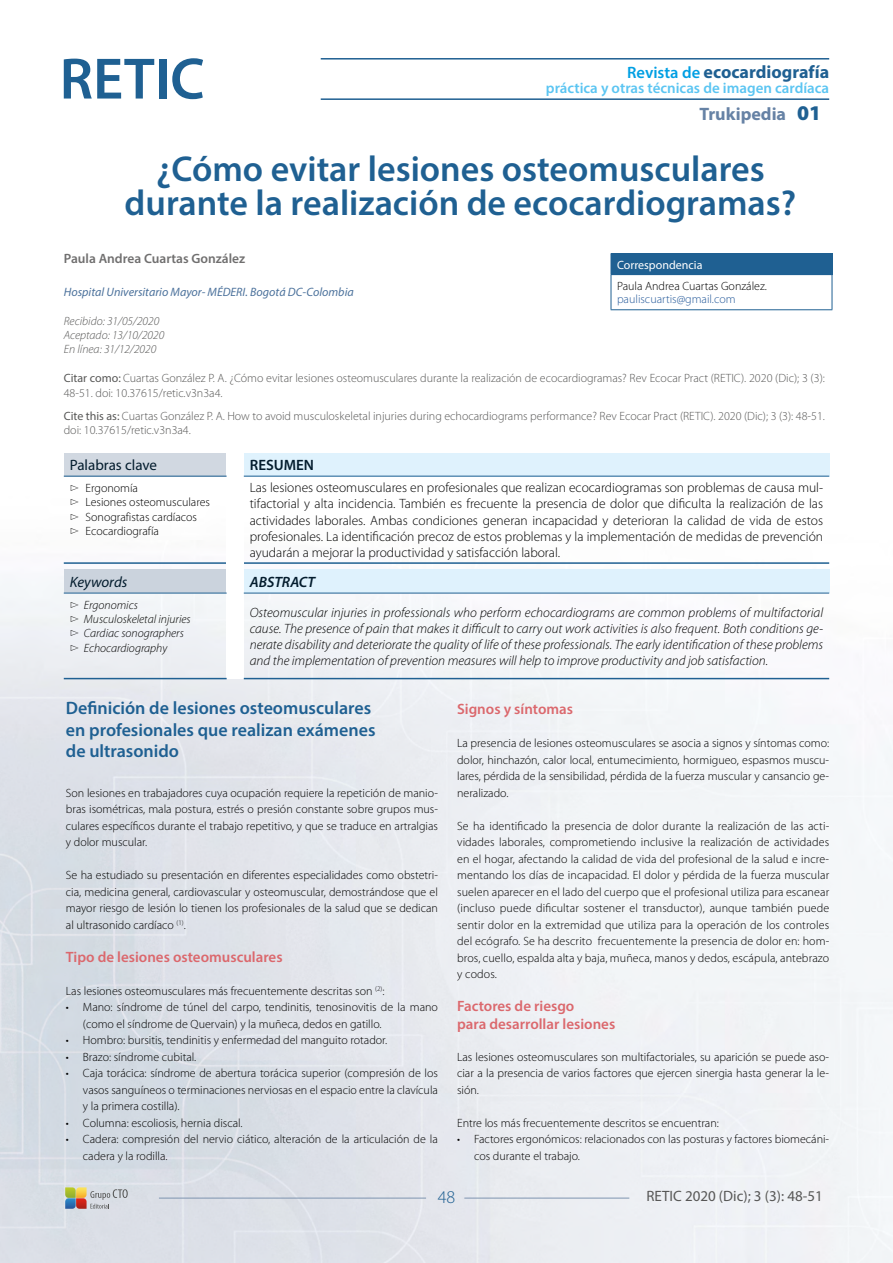
<style>
.page{position:relative;width:893px;height:1263px;background:#fff}
.page>*{position:absolute;margin:0;border:0;box-sizing:border-box;transform-origin:0 0}
.t1{font:600 36px/34.5px "Myriad Pro";color:#1f6092;text-align:center}
.t2{font:600 18px/21.6px "Myriad Pro";color:#1f6092}
.t3{font:700 18px "Myriad Pro";color:#1f6092}
.t4{font:700 18px "Myriad Pro";color:#6682a5}
.t5{font:300 18px "Myriad Pro";color:#1f6092}
.t6{font:600 15px/18px "Myriad Pro";color:#db686d}
.t7{font:600 15px "Myriad Pro";color:#5bc5f2}
.t8{font:15px "Myriad Pro";color:#575756}
.t9{font:15px "Myriad Pro";color:#031c2d}
.t10{font:italic 15px "Myriad Pro";color:#031c2d}
.t11{font:italic 600 15px "Myriad Pro";color:#031c2d}
.t12{font:600 15px "Myriad Pro";color:#031c2d}
.t13{font:300 13.5px/16.2px "Myriad Pro";color:#000;text-align:justify}
.t14{font:italic 300 13.5px/16.2px "Myriad Pro";color:#000;text-align:justify}
.t15{font:600 13.5px "Myriad Pro";color:#706f6f}
.t16{font:italic 12.15px "Myriad Pro";color:#4c729c}
.t17{font:300 12px/16.5px "Myriad Pro";color:#000;text-align:justify}
.t18{font:300 12px/14.4px "Myriad Pro";color:#575756}
.t19{font:italic 300 12px/14.4px "Myriad Pro";color:#000}
.t20{font:italic 300 12px/14.4px "Myriad Pro";color:#575756}
.t21{font:300 12px "Myriad Pro";color:#275b9b}
.t22{font:12px "Myriad Pro";color:#fff}
.s1{font-weight:600;font-size:16.5px;color:#009fe3}
.s2{font-weight:900;font-size:21px;color:#1f6092}
.s3{font-weight:400}
</style>
<div class="page">
<img style="left:0;top:58px;width:893px;height:1205px">
<svg style="left:65px;top:1187px;width:63px;height:22px"></svg>
<hr style="left:159px;top:1198px;width:267px;height:1px;background:#7e94b0">
<hr style="left:321px;top:58px;width:508px;height:2px;background:#1f6092">
<hr style="left:321px;top:98px;width:508px;height:2px;background:#1f6092">
<hr style="left:464px;top:1198px;width:165px;height:1px;background:#7e94b0">
<svg style="left:64px;top:59px;width:90px;height:40px"></svg>
<div style="left:159px;top:59px;width:7px;height:40px;background:#1f6092"></div>
<svg style="left:172px;top:58px;width:31px;height:41px"></svg>
<div style="left:611px;top:254px;width:221px;height:21px;background:#1f6092"></div>
<hr style="left:611px;top:253px;width:221px;height:1px;background:#1f6092">
<svg style="left:832px;top:254px;width:1px;height:20px"></svg>
<hr style="left:611px;top:275px;width:1px;height:34px;background:#1f6092">
<hr style="left:832px;top:275px;width:1px;height:34px;background:#1f6092">
<hr style="left:611px;top:309px;width:221px;height:1px;background:#1f6092">
<div style="left:64px;top:453px;width:163px;height:23px;background:#d1d8e1"></div>
<div style="left:227px;top:453px;width:17px;height:110px;background:#fff"></div>
<div style="left:244px;top:453px;width:585px;height:23px;background:#dff2fd"></div>
<hr style="left:244px;top:476px;width:585px;height:1px;background:#1f6092">
<hr style="left:244px;top:562px;width:585px;height:2px;background:#1f6092">
<hr style="left:64px;top:476px;width:163px;height:1px;background:#1f6092">
<hr style="left:64px;top:562px;width:163px;height:2px;background:#1f6092">
<div style="left:64px;top:570px;width:163px;height:23px;background:#cbd3dd"></div>
<div style="left:227px;top:570px;width:17px;height:109px;background:#fff"></div>
<div style="left:244px;top:570px;width:585px;height:23px;background:#dff2fd"></div>
<hr style="left:244px;top:593px;width:585px;height:1px;background:#1f6092">
<hr style="left:244px;top:678px;width:585px;height:1px;background:#1f6092">
<hr style="left:64px;top:593px;width:163px;height:1px;background:#1f6092">
<hr style="left:64px;top:678px;width:163px;height:1px;background:#1f6092">
<div style="left:227px;top:560px;width:17px;height:13px;background:#fff"></div>
<h2 class="t3" style="left:627px;top:60px;width:204px"><span class="s1">Revista de</span> ecocardiografía</h2>
<p class="t7" style="left:546px;top:78px;width:285px">práctica y otras técnicas de imagen cardíaca</p>
<h2 class="t4" style="left:700px;top:102px;width:123px">Trukipedia <span class="s2">01</span></h2>
<h1 class="t1" style="left:125px;top:151px;width:673px">¿Cómo evitar lesiones osteomusculares durante la realización de ecocardiogramas?</h1>
<p class="t15" style="left:64px;top:250px;width:183px">Paula Andrea Cuartas González</p>
<p class="t22" style="left:617px;top:257px;width:87px">Correspondencia</p>
<p class="t17" style="left:617px;top:278px;width:152px">Paula Andrea Cuartas González.</p>
<p class="t21" style="left:617px;top:293px;width:120px">pauliscuartis@gmail.com</p>
<p class="t16" style="left:64px;top:284px;width:291px">Hospital Universitario Mayor- MÉDERI. Bogotá DC-Colombia</p>
<p class="t20" style="left:64px;top:314px;width:102px">Recibido: 31/05/2020<br>Aceptado: 13/10/2020<br>En línea: 31/12/2020</p>
<p class="t18" style="left:64px;top:371px;width:763px"><span class="s3">Citar como:</span> Cuartas González P. A. ¿Cómo evitar lesiones osteomusculares durante la realización de ecocardiogramas? Rev Ecocar Pract (RETIC). 2020 (Dic); 3 (3):<br>48-51. doi: 10.37615/retic.v3n3a4.</p>
<p class="t18" style="left:64px;top:409px;width:763px"><span class="s3">Cite this as:</span> Cuartas González P. A. How to avoid musculoskeletal injuries during echocardiograms performance? Rev Ecocar Pract (RETIC). 2020 (Dic); 3 (3): 48-51. doi: 10.37615/retic.v3n3a4.</p>
<p class="t9" style="left:70px;top:456px;width:89px">Palabras clave</p>
<p class="t12" style="left:250px;top:456px;width:66px">RESUMEN</p>
<p class="t17" style="left:70px;top:481px;width:142px;line-height:14.4px;text-align:left">▻ Ergonomía<br>▻ Lesiones osteomusculares ▻ Sonografistas cardíacos<br>▻ Ecocardiografía</p>
<p class="t13" style="left:250px;top:480px;width:575px">Las lesiones osteomusculares en profesionales que realizan ecocardiogramas son problemas de causa mul&shy;tifactorial y alta incidencia. También es frecuente la presencia de dolor que dificulta la realización de las actividades laborales. Ambas condiciones generan incapacidad y deterioran la calidad de vida de estos profesionales. La identificación precoz de estos problemas y la implementación de medidas de prevención ayudarán a mejorar la productividad y satisfacción laboral.</p>
<p class="t10" style="left:70px;top:573px;width:59px">Keywords</p>
<p class="t11" style="left:250px;top:572px;width:67px">ABSTRACT</p>
<p class="t19" style="left:70px;top:598px;width:122px">▻ Ergonomics<br>▻ Musculoskeletal injuries ▻ Cardiac sonographers ▻ Echocardiography</p>
<p class="t14" style="left:250px;top:604px;width:575px">Osteomuscular injuries in professionals who perform echocardiograms are common problems of multifactorial cause. The presence of pain that makes it difficult to carry out work activities is also frequent. Both conditions ge&shy;nerate disability and deteriorate the quality of life of these professionals. The early identification of these problems and the implementation of prevention measures will help to improve productivity and job satisfaction.</p>
<h2 class="t2" style="left:66px;top:697px;width:311px">Definición de lesiones osteomusculares en profesionales que realizan exámenes de ultrasonido</h2>
<p class="t17" style="left:66px;top:784px;width:374px">Son lesiones en trabajadores cuya ocupación requiere la repetición de manio&shy;bras isométricas, mala postura, estrés o presión constante sobre grupos mus&shy;culares específicos durante el trabajo repetitivo, y que se traduce en artralgias y dolor muscular.</p>
<p class="t17" style="left:66px;top:867px;width:374px">Se ha estudiado su presentación en diferentes especialidades como obstetri&shy;cia, medicina general, cardiovascular y osteomuscular, demostrándose que el mayor riesgo de lesión lo tienen los profesionales de la salud que se dedican al ultrasonido cardíaco <sup>(1)</sup>.</p>
<p class="t6" style="left:66px;top:947px;width:218px">Tipo de lesiones osteomusculares</p>
<p class="t17" style="left:66px;top:982px;width:320px">Las lesiones osteomusculares más frecuentemente descritas son <sup>(2)</sup>:</p>
<p class="t17" style="left:83px;top:999px;width:357px;text-indent:-17px">• Mano: síndrome de túnel del carpo, tendinitis, tenosinovitis de la mano (como el síndrome de Quervain) y la muñeca, dedos en gatillo.</p>
<p class="t17" style="left:66px;top:1032px;width:323px">• Hombro: bursitis, tendinitis y enfermedad del manguito rotador.</p>
<p class="t17" style="left:66px;top:1048px;width:132px">• Brazo: síndrome cubital.</p>
<p class="t17" style="left:83px;top:1065px;width:357px;text-indent:-17px">• Caja torácica: síndrome de abertura torácica superior (compresión de los vasos sanguíneos o terminaciones nerviosas en el espacio entre la clavícula y la primera costilla).</p>
<p class="t17" style="left:66px;top:1114px;width:178px">• Columna: escoliosis, hernia discal.</p>
<p class="t17" style="left:83px;top:1131px;width:357px;text-indent:-17px">• Cadera: compresión del nervio ciático, alteración de la articulación de la cadera y la rodilla.</p>
<p class="t6" style="left:457px;top:700px;width:117px">Signos y síntomas</p>
<p class="t17" style="left:457px;top:735px;width:374px">La presencia de lesiones osteomusculares se asocia a signos y síntomas como: dolor, hinchazón, calor local, entumecimiento, hormigueo, espasmos muscu&shy;lares, pérdida de la sensibilidad, pérdida de la fuerza muscular y cansancio ge&shy;neralizado.</p>
<p class="t17" style="left:457px;top:817px;width:374px">Se ha identificado la presencia de dolor durante la realización de las acti&shy;vidades laborales, comprometiendo inclusive la realización de actividades en el hogar, afectando la calidad de vida del profesional de la salud e incre&shy;mentando los días de incapacidad. El dolor y pérdida de la fuerza muscular suelen aparecer en el lado del cuerpo que el profesional utiliza para escanear (incluso puede dificultar sostener el transductor), aunque también puede sentir dolor en la extremidad que utiliza para la operación de los controles del ecógrafo. Se ha descrito frecuentemente la presencia de dolor en: hom&shy;bros, cuello, espalda alta y baja, muñeca, manos y dedos, escápula, antebrazo y codos.</p>
<p class="t6" style="left:457px;top:997px;width:160px">Factores de riesgo<br>para desarrollar lesiones</p>
<p class="t17" style="left:457px;top:1048px;width:374px">Las lesiones osteomusculares son multifactoriales, su aparición se puede aso&shy;ciar a la presencia de varios factores que ejercen sinergia hasta generar la le&shy;sión.</p>
<p class="t17" style="left:457px;top:1114px;width:263px">Entre los más frecuentemente descritos se encuentran:</p>
<p class="t17" style="left:474px;top:1131px;width:357px;text-indent:-17px">• Factores ergonómicos: relacionados con las posturas y factores biomecáni&shy;cos durante el trabajo.</p>
<h2 class="t5" style="left:438px;top:1187px;width:19px">48</h2>
<p class="t8" style="left:646px;top:1187px;width:178px">RETIC 2020 (Dic); 3 (3): 48-51</p>
</div>
